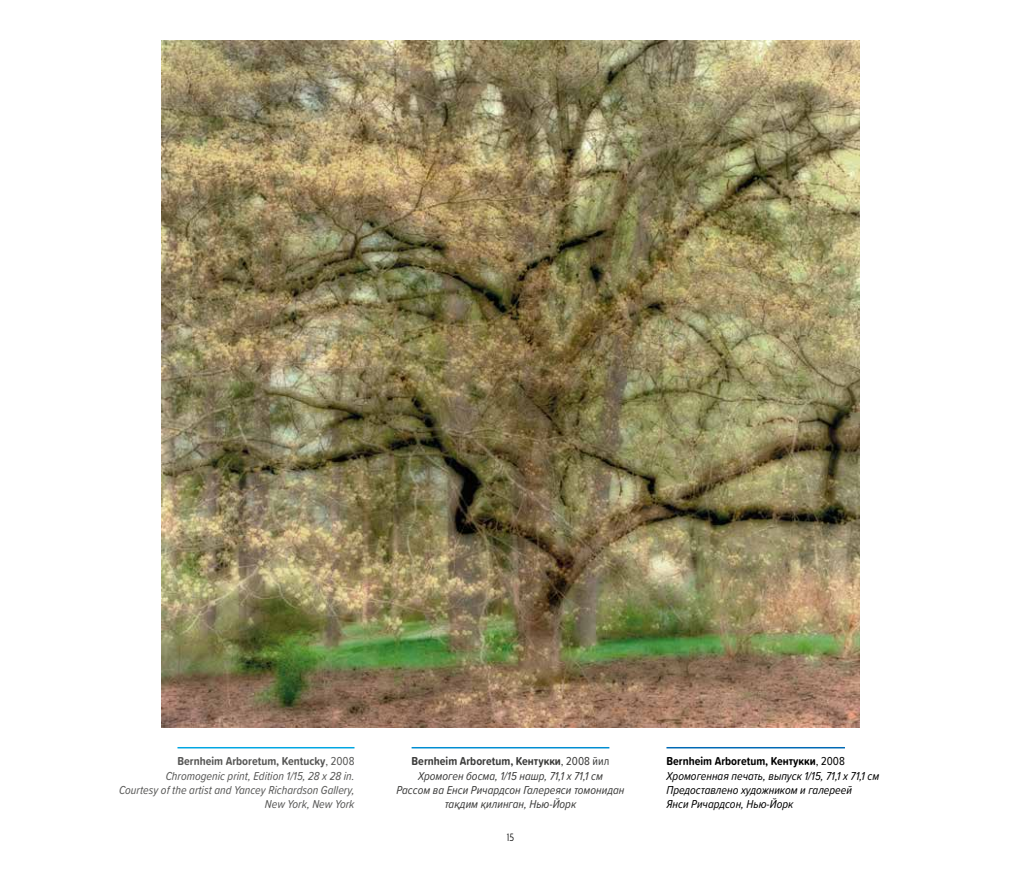
<style>
.page{position:relative;width:1021px;height:893px;background:#fff}
.page>*{position:absolute;margin:0;border:0;box-sizing:border-box;transform-origin:0 0}
.t1{font:italic 12px/14.2px "Proxima Soft Cond";color:#3c3c3b;text-align:center}
.t2{font:italic 12px/14.2px "Proxima Soft Cond";color:#575756;text-align:right}
.t3{font:italic 12px/14.2px "Proxima Soft Cond";color:#000}
.t4{font:300 10.5px "Arqus";color:#000}
.s1{font-weight:700;font-style:normal}
.s2{font-style:normal}
</style>
<div class="page">
<hr style="left:177px;top:747px;width:177px;height:1px;background:#00a6e2">
<hr style="left:411px;top:747px;width:198px;height:1px;background:#008dd1">
<hr style="left:666px;top:747px;width:179px;height:1px;background:#0069b4">
<img style="left:161px;top:40px;width:698px;height:687px">
<p class="t2" style="left:119px;top:754px;width:237px"><span class="s1">Bernheim Arboretum, Kentucky</span><span class="s2">, 2008<br></span>Chromogenic print, Edition 1/15, 28 x 28 in.<br>Courtesy of the artist and Yancey Richardson Gallery, New York, New York</p>
<p class="t1" style="left:396px;top:754px;width:229px"><span class="s1">Bernheim Arboretum, Кентукки</span><span class="s2">, 2008 йил </span>Хромоген босма, 1/15 нашр, 71,1 х 71,1 см<br>Рассом ва Енси Ричардсон Галереяси томонидан тақдим қилинган, Нью-Йорк</p>
<p class="t3" style="left:666px;top:754px;width:214px"><span class="s1">Bernheim Arboretum, Кентукки</span><span class="s2">, 2008<br></span>Хромогенная печать, выпуск 1/15, 71,1 х 71,1 см Предоставлено художником и галереей<br>Янси Ричардсон, Нью-Йорк</p>
<p class="t4" style="left:506px;top:831px;width:9px">15</p>
</div>
